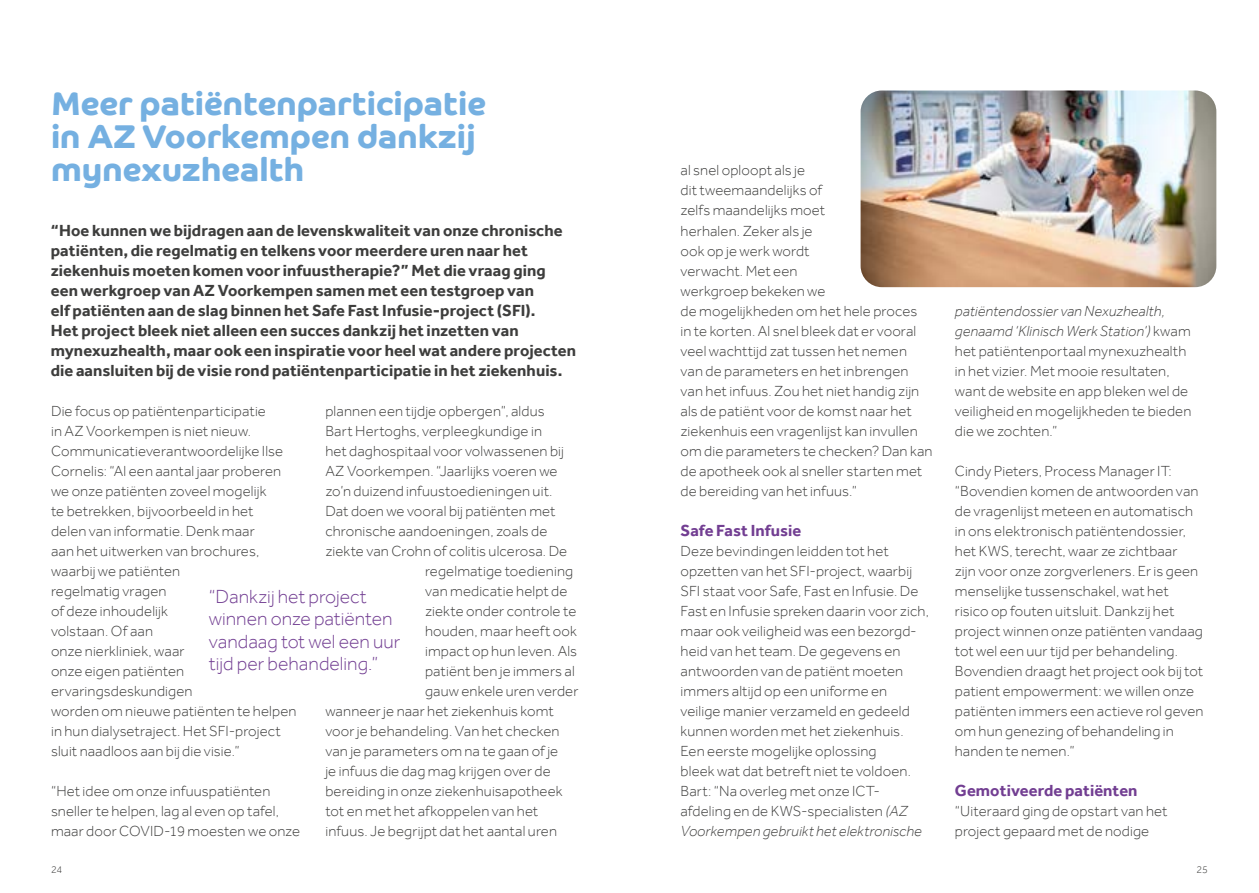
<style>
.page{position:relative;width:1259px;height:893px;background:#fff}
.page>*{position:absolute;margin:0;border:0;box-sizing:border-box;transform-origin:0 0}
.t1{font:700 33px/33px "Co Headline";letter-spacing:.005em;color:#75b0e1}
.t2{font:300 19.5px/22.5px "Effra";color:#723e92}
.t3{font:700 16.5px/20.1px "Effra";letter-spacing:.005em;color:#3d3d3c}
.t4{font:700 16.5px "Effra";letter-spacing:.005em;color:#723e92}
.t5{font:300 15px/20px "Effra";letter-spacing:.01em;color:#3d3d3c}
.t6{font:300 10.5px "Effra";color:#3d3d3c}
.s1{font-style:italic}
</style>
<div class="page">
<img style="left:860px;top:90px;width:356px;height:197px">
<h1 class="t1" style="left:51px;top:87px;width:436px">Meer patiëntenparticipatie in AZ Voorkempen dankzij mynexuzhealth</h1>
<p class="t3" style="left:51px;top:220px;width:527px">“Hoe kunnen we bijdragen aan de levenskwaliteit van onze chronische patiënten, die regelmatig en telkens voor meerdere uren naar het ziekenhuis moeten komen voor infuustherapie?” Met die vraag ging een werkgroep van AZ Voorkempen samen met een testgroep van<br>elf patiënten aan de slag binnen het Safe Fast Infusie-project (SFI).<br>Het project bleek niet alleen een succes dankzij het inzetten van mynexuzhealth, maar ook een inspiratie voor heel wat andere projecten die aansluiten bij de visie rond patiëntenparticipatie in het ziekenhuis.</p>
<p class="t5" style="left:51px;top:401px;width:247px">Die focus op patiëntenparticipatie<br>in AZ Voorkempen is niet nieuw.<br>Communicatieverantwoordelijke Ilse<br>Cornelis: “Al een aantal jaar proberen we onze patiënten zoveel mogelijk<br>te betrekken, bijvoorbeeld in het<br>delen van informatie. Denk maar<br>aan het uitwerken van brochures, waarbij we patiënten<br>regelmatig vragen<br>of deze inhoudelijk<br>volstaan. Of aan<br>onze nierkliniek, waar<br>onze eigen patiënten ervaringsdeskundigen<br>worden om nieuwe patiënten te helpen in hun dialysetraject. Het SFI-project sluit naadloos aan bij die visie.”</p>
<p class="t5" style="left:51px;top:781px;width:251px">“Het idee om onze infuuspatiënten sneller te helpen, lag al even op tafel, maar door COVID-19 moesten we onze</p>
<p class="t5" style="left:325px;top:401px;width:221px">plannen een tijdje opbergen”, aldus</p>
<p class="t5" style="left:325px;top:421px;width:218px">Bart Hertoghs, verpleegkundige in</p>
<p class="t5" style="left:325px;top:441px;width:240px">het daghospitaal voor volwassenen bij</p>
<p class="t5" style="left:325px;top:461px;width:234px">AZ Voorkempen. “Jaarlijks voeren we</p>
<p class="t5" style="left:325px;top:481px;width:229px">zo’n duizend infuustoedieningen uit.</p>
<p class="t5" style="left:325px;top:501px;width:232px">Dat doen we vooral bij patiënten met</p>
<p class="t5" style="left:325px;top:521px;width:223px">chronische aandoeningen, zoals de</p>
<p class="t5" style="left:325px;top:541px;width:243px">ziekte van Crohn of colitis ulcerosa. De</p>
<p class="t5" style="left:425px;top:561px;width:150px">regelmatige toediening</p>
<p class="t5" style="left:425px;top:581px;width:144px">van medicatie helpt de</p>
<p class="t5" style="left:425px;top:601px;width:153px">ziekte onder controle te</p>
<p class="t5" style="left:425px;top:621px;width:153px">houden, maar heeft ook</p>
<p class="t5" style="left:425px;top:641px;width:153px">impact op hun leven. Als</p>
<p class="t5" style="left:425px;top:661px;width:151px">patiënt ben je immers al</p>
<p class="t5" style="left:425px;top:681px;width:155px">gauw enkele uren verder</p>
<p class="t5" style="left:325px;top:701px;width:230px">wanneer je naar het ziekenhuis komt</p>
<p class="t5" style="left:325px;top:721px;width:236px">voor je behandeling. Van het checken</p>
<p class="t5" style="left:325px;top:741px;width:234px">van je parameters om na te gaan of je</p>
<p class="t5" style="left:325px;top:761px;width:227px">je infuus die dag mag krijgen over de</p>
<p class="t5" style="left:325px;top:781px;width:239px">bereiding in onze ziekenhuisapotheek</p>
<p class="t5" style="left:325px;top:801px;width:214px">tot en met het afkoppelen van het</p>
<p class="t5" style="left:325px;top:821px;width:233px">infuus. Je begrijpt dat het aantal uren</p>
<h2 class="t2" style="left:209px;top:585px;width:193px">“Dankzij het project winnen onze patiënten vandaag tot wel een uur tijd per behandeling.”</h2>
<p class="t5" style="left:680px;top:160px;width:253px">al snel oploopt als je<br>dit tweemaandelijks of<br>zelfs maandelijks moet<br>herhalen. Zeker als je<br>ook op je werk wordt<br>verwacht. Met een<br>werkgroep bekeken we<br>de mogelijkheden om het hele proces<br>in te korten. Al snel bleek dat er vooral veel wachttijd zat tussen het nemen van de parameters en het inbrengen van het infuus. Zou het niet handig zijn als de patiënt voor de komst naar het ziekenhuis een vragenlijst kan invullen om die parameters te checken? Dan kan de apotheek ook al sneller starten met de bereiding van het infuus.”</p>
<p class="t4" style="left:680px;top:520px;width:122px">Safe Fast Infusie</p>
<p class="t5" style="left:680px;top:541px;width:250px">Deze bevindingen leidden tot het opzetten van het SFI-project, waarbij SFI staat voor Safe, Fast en Infusie. De Fast en Infusie spreken daarin voor zich, maar ook veiligheid was een bezorgd&shy;heid van het team. De gegevens en antwoorden van de patiënt moeten immers altijd op een uniforme en veilige manier verzameld en gedeeld kunnen worden met het ziekenhuis.<br>Een eerste mogelijke oplossing<br>bleek wat dat betreft niet te voldoen.<br>Bart: “Na overleg met onze ICT&shy;afdeling en de KWS-specialisten <span class="s1">(AZ Voorkempen gebruikt het elektronische</span></p>
<p class="t5" style="left:955px;top:301px;width:238px"><span class="s1">patiëntendossier van Nexuzhealth, genaamd ‘Klinisch Werk Station’)</span> kwam het patiëntenportaal mynexuzhealth in het vizier. Met mooie resultaten, want de website en app bleken wel de veiligheid en mogelijkheden te bieden die we zochten.”</p>
<p class="t5" style="left:955px;top:461px;width:250px">Cindy Pieters, Process Manager IT: “Bovendien komen de antwoorden van de vragenlijst meteen en automatisch in ons elektronisch patiëntendossier, het KWS, terecht, waar ze zichtbaar<br>zijn voor onze zorgverleners. Er is geen menselijke tussenschakel, wat het risico op fouten uitsluit. Dankzij het project winnen onze patiënten vandaag tot wel een uur tijd per behandeling.<br>Bovendien draagt het project ook bij tot patient empowerment: we willen onze patiënten immers een actieve rol geven om hun genezing of behandeling in handen te nemen.”</p>
<p class="t4" style="left:955px;top:781px;width:184px">Gemotiveerde patiënten</p>
<p class="t5" style="left:955px;top:801px;width:214px">“Uiteraard ging de opstart van het project gepaard met de nodige</p>
<p class="t6" style="left:51px;top:864px;width:13px">24</p>
<p class="t6" style="left:1196px;top:864px;width:13px">25</p>
</div>
